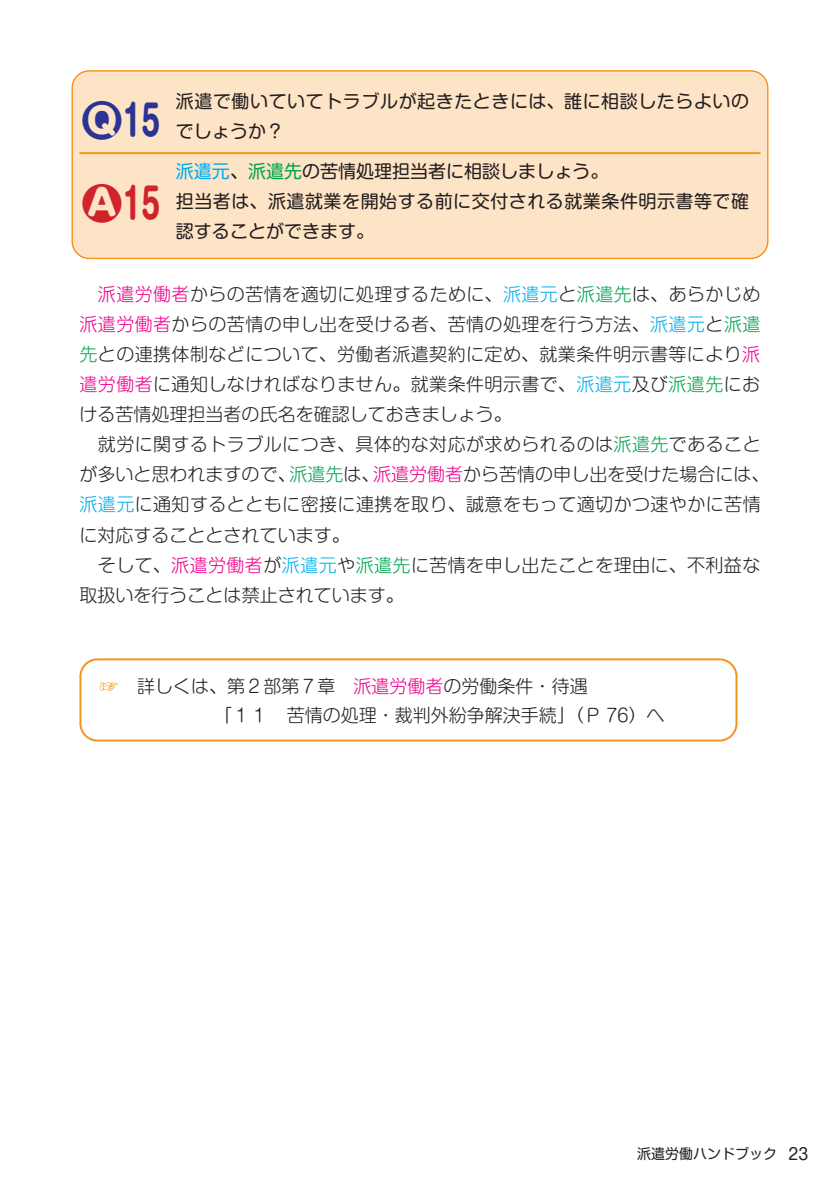
<style>
.page{position:relative;width:840px;height:1191px;background:#fff}
.page>*{position:absolute;margin:0;border:0;box-sizing:border-box;transform-origin:0 0}
.t1{font:700 41.2px/82.4px "Shin M Go Pr 6 N";color:#2b3393;scale:.7 1}
.t2{font:300 18px/30px "Shin M Go Pr 6 N";letter-spacing:.025em;color:#231f20}
.t3{font:18px/30px "Shin M Go Pr 6 N";color:#231f20}
.t4{font:300 18px/29.2px "Shin M Go Pr 6 N";color:#231f20}
.t5{font:18px/30px "Shin M Go Pr 6 N";letter-spacing:.03em;color:#231f20}
.t6{font:14px "Shin M Go Pr 6 N";color:#231f20}
.s1{font-weight:800}
.s2{font-weight:800;color:#d1232a}
.s3{color:#d1232a}
.s4{color:#00aeef}
.s5{color:#00a54f}
.s6{color:#ed028c}
.s7{font-size:19.8px;color:#f7931d}
.s8{font-size:16px}
</style>
<div class="page">
<div style="left:72px;top:71px;width:695px;height:187px;background:#fee4c7;border-radius:17px"></div>
<div style="left:71px;top:70px;width:697px;height:189px;border:1px solid #f7931d;border-radius:17px"></div>
<div style="left:79px;top:658px;width:658px;height:83px;border:2px solid #f7931d;border-radius:17px"></div>
<hr style="left:79px;top:152px;width:91px;height:2px;background:#f7931d">
<hr style="left:170px;top:152px;width:590px;height:2px;background:#f7931d">
<h1 class="t1" style="left:81px;top:77px;width:113px"><span class="s1">Q</span>15<br><span class="s2">A</span><span class="s3">15</span></h1>
<p class="t5" style="left:176px;top:85px;width:574px">派遣で働いていてトラブルが起きたときには、誰に相談したらよいのでしょうか？</p>
<p class="t3" style="left:176px;top:155px;width:574px"><span class="s4">派遣元</span>、<span class="s5">派遣先</span>の苦情処理担当者に相談しましょう。<br>担当者は、派遣就業を開始する前に交付される就業条件明示書等で確認することができます。</p>
<p class="t2" style="left:79px;top:278px;width:691px;text-indent:18px"><span class="s6">派遣労働者</span>からの苦情を適切に処理するために、<span class="s4">派遣元</span>と<span class="s5">派遣先</span>は、あらかじめ<span class="s6">派遣労働者</span>からの苦情の申し出を受ける者、苦情の処理を行う方法、<span class="s4">派遣元</span>と<span class="s5">派遣先</span>との連携体制などについて、労働者派遣契約に定め、就業条件明示書等により<span class="s6">派遣労働者</span>に通知しなければなりません。就業条件明示書で、<span class="s4">派遣元</span>及び<span class="s5">派遣先</span>における苦情処理担当者の氏名を確認しておきましょう。<br>　就労に関するトラブルにつき、具体的な対応が求められるのは<span class="s5">派遣先</span>であることが多いと思われますので、<span class="s5">派遣先</span>は、<span class="s6">派遣労働者</span>から苦情の申し出を受けた場合には、<span class="s4">派遣元</span>に通知するとともに密接に連携を取り、誠意をもって適切かつ速やかに苦情に対応することとされています。<br>　そして、<span class="s6">派遣労働者</span>が<span class="s4">派遣元</span>や<span class="s5">派遣先</span>に苦情を申し出たことを理由に、不利益な取扱いを行うことは禁止されています。</p>
<p class="t4" style="left:214px;top:670px;width:451px;text-indent:-135px"><span class="s7">　☞</span>　詳しくは、第２部第７章　<span class="s6">派遣労働者</span>の労働条件・待遇<br>「１１　苦情の処理・裁判外紛争解決手続」（Ｐ 76）へ</p>
<p class="t6" style="left:636px;top:1142px;width:172px">派遣労働ハンドブック <span class="s8">23</span></p>
</div>
